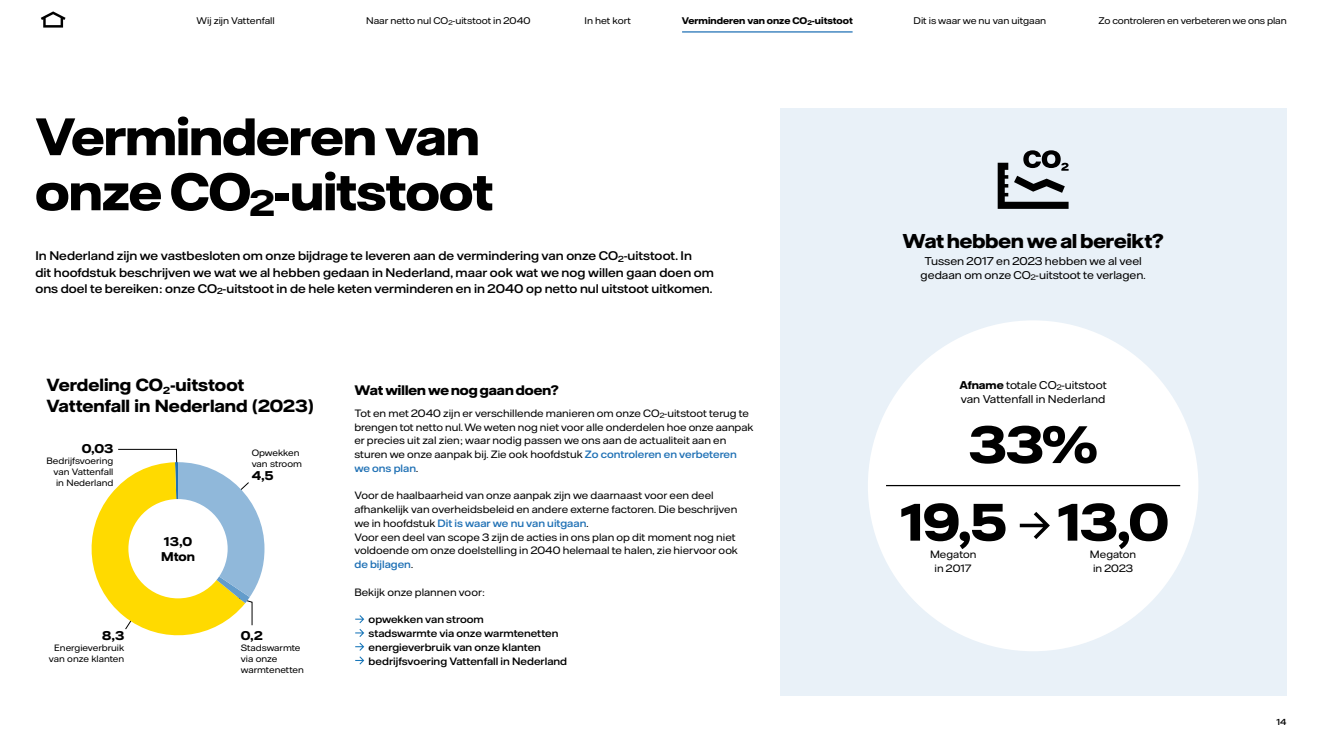
<style>
.page{position:relative;width:1322px;height:745px;background:#fff}
.page>*{position:absolute;margin:0;border:0;box-sizing:border-box;transform-origin:0 0}
.H3_Rubrik_2{font:700 52.5px/55px "Vattenfall Hall Display";letter-spacing:-.01em;color:#000}
.H3_Rubrik_3{font:700 20px "Vattenfall Hall Display";color:#000}
.t1{font:700 17.5px/21px "Vattenfall Hall";color:#000}
.H4_Rubrik_4{font:700 13.75px "Vattenfall Hall Display";letter-spacing:.005em;color:#000}
.t2{font:700 12.62px/14.9px "Vattenfall Hall";color:#000}
.Inleidende_tekst_klein{font:500 12.5px/16.2px "Vattenfall Hall";color:#000}
.Body{font:11.25px/13.8px "Vattenfall Hall";color:#000;text-align:center}
.H3_Rubrik_2-2{font:11.25px/13.8px "Vattenfall Hall";color:#000}
.Body-2{font:10.62px/13.8px "Vattenfall Hall";color:#000}
.t3{font:500 10.62px/13.8px "Vattenfall Hall";color:#000}
.t4{font:9.62px "Vattenfall Hall";letter-spacing:-.005em;color:#000}
.t5{font:700 9.62px "Vattenfall Hall";color:#000}
.t6{font:9.12px/10.9px "Vattenfall Hall";color:#000}
.t7{font:500 8.75px "Vattenfall Hall";color:#000}
.s1{font-weight:500;color:#2071b5}
.s2{font-weight:700}
</style>
<div class="page">
<div style="left:780px;top:108px;width:506px;height:586px;background:#e9f1f8"></div>
<div style="left:868px;top:320px;width:330px;height:330px;background:#fff;border-radius:50%"></div>
<svg style="left:355px;top:615px;width:9px;height:21px"></svg>
<svg style="left:355px;top:642px;width:9px;height:8px"></svg>
<svg style="left:355px;top:656px;width:9px;height:8px"></svg>
<svg style="left:91px;top:448px;width:173px;height:188px"></svg>
<div style="left:128px;top:498px;width:100px;height:100px;background:#fff;border-radius:50%"></div>
<svg style="left:997px;top:150px;width:71px;height:59px"></svg>
<svg style="left:1020px;top:512px;width:30px;height:27px"></svg>
<hr style="left:886px;top:484px;width:294px;height:2px;background:#000">
<svg style="left:41px;top:11px;width:25px;height:17px"></svg>
<hr style="left:682px;top:31px;width:170px;height:2px;background:#2071b5">
<p class="t4" style="left:197px;top:15px;width:80px">Wij zijn Vattenfall</p>
<p class="t4" style="left:366px;top:15px;width:166px">Naar netto nul CO<sub>2</sub>-uitstoot in 2040</p>
<p class="t4" style="left:584px;top:15px;width:48px">In het kort</p>
<p class="t5" style="left:682px;top:15px;width:172px">Verminderen van onze CO<sub>2</sub>-uitstoot</p>
<p class="t4" style="left:913px;top:15px;width:134px">Dit is waar we nu van uitgaan</p>
<p class="t4" style="left:1098px;top:15px;width:190px">Zo controleren en verbeteren we ons plan</p>
<h3 class="H3_Rubrik_2" style="left:35px;top:108px;width:459px">Verminderen van onze CO<sub>2</sub>-uitstoot</h3>
<p class="Inleidende_tekst_klein" style="left:35px;top:247px;width:680px">In Nederland zijn we vastbesloten om onze bijdrage te leveren aan de vermindering van onze CO<sub>2</sub>-uitstoot. In<br>dit hoofdstuk beschrijven we wat we al hebben gedaan in Nederland, maar ook wat we nog willen gaan doen om ons doel te bereiken: onze CO<sub>2</sub>-uitstoot in de hele keten verminderen en in 2040 op netto nul uitstoot uitkomen.</p>
<p class="t1" style="left:47px;top:374px;width:269px">Verdeling CO<sub>2</sub>-uitstoot<br>Vattenfall in Nederland (2023)</p>
<p class="t6" style="left:252px;top:446px;width:52px">Opwekken van stroom</p>
<p class="t2" style="left:252px;top:467px;width:23px">4,5</p>
<p class="t2" style="left:82px;top:441px;width:33px">0,03</p>
<p class="t6" style="left:53px;top:455px;width:61px;text-align:justify;text-indent:-7px">Bedrijfsvoering van Vattenfall in Nederland</p>
<p class="t2" style="left:102px;top:627px;width:23px">8,3</p>
<p class="t6" style="left:49px;top:641px;width:77px;text-align:center">Energieverbruik van onze klanten</p>
<p class="t2" style="left:161px;top:533px;width:35px">13,0<br>Mton</p>
<p class="t2" style="left:241px;top:627px;width:24px">0,2</p>
<p class="t6" style="left:241px;top:641px;width:65px">Stadswarmte via onze warmtenetten</p>
<h4 class="H4_Rubrik_4" style="left:354px;top:382px;width:206px">Wat willen we nog gaan doen?</h4>
<p class="Body-2" style="left:354px;top:405px;width:401px">Tot en met 2040 zijn er verschillende manieren om onze CO<sub>2</sub>-uitstoot terug te brengen tot netto nul. We weten nog niet voor alle onderdelen hoe onze aanpak er precies uit zal zien; waar nodig passen we ons aan de actualiteit aan en sturen we onze aanpak bij. Zie ook hoofdstuk <span class="s1">Zo controleren en verbeteren we ons plan</span>.</p>
<p class="Body-2" style="left:354px;top:488px;width:384px">Voor de haalbaarheid van onze aanpak zijn we daarnaast voor een deel afhankelijk van overheidsbeleid en andere externe factoren. Die beschrijven we in hoofdstuk <span class="s1">Dit is waar we nu van uitgaan</span>.</p>
<p class="Body-2" style="left:354px;top:529px;width:385px">Voor een deel van scope 3 zijn de acties in ons plan op dit moment nog niet voldoende om onze doelstelling in 2040 helemaal te halen, zie hiervoor ook <span class="s1">de bijlagen</span>.</p>
<p class="Body-2" style="left:354px;top:584px;width:132px">Bekijk onze plannen voor:</p>
<p class="t3" style="left:368px;top:612px;width:200px">opwekken van stroom<br>stadswarmte via onze warmtenetten energieverbruik van onze klanten bedrijfsvoering Vattenfall in Nederland</p>
<h3 class="H3_Rubrik_3" style="left:902px;top:228px;width:263px">Wat hebben we al bereikt?</h3>
<p class="Body" style="left:920px;top:254px;width:226px">Tussen 2017 en 2023 hebben we al veel gedaan om onze CO<sub>2</sub>-uitstoot te verlagen.</p>
<h3 class="H3_Rubrik_2-2" style="left:959px;top:378px;width:149px"><span class="s2">Afname</span> totale CO<sub>2</sub>-uitstoot van Vattenfall in Nederland</h3>
<h3 class="H3_Rubrik_2" style="left:968px;top:416px;width:130px">33%</h3>
<h3 class="H3_Rubrik_2" style="left:900px;top:493px;width:108px">19,5</h3>
<p class="Body-2" style="left:930px;top:547px;width:48px;text-align:center">Megaton in 2017</p>
<h3 class="H3_Rubrik_2" style="left:1057px;top:493px;width:113px">13,0</h3>
<p class="Body-2" style="left:1090px;top:547px;width:48px;text-align:center">Megaton in 2023</p>
<p class="t7" style="left:1276px;top:716px;width:12px">14</p>
</div>
